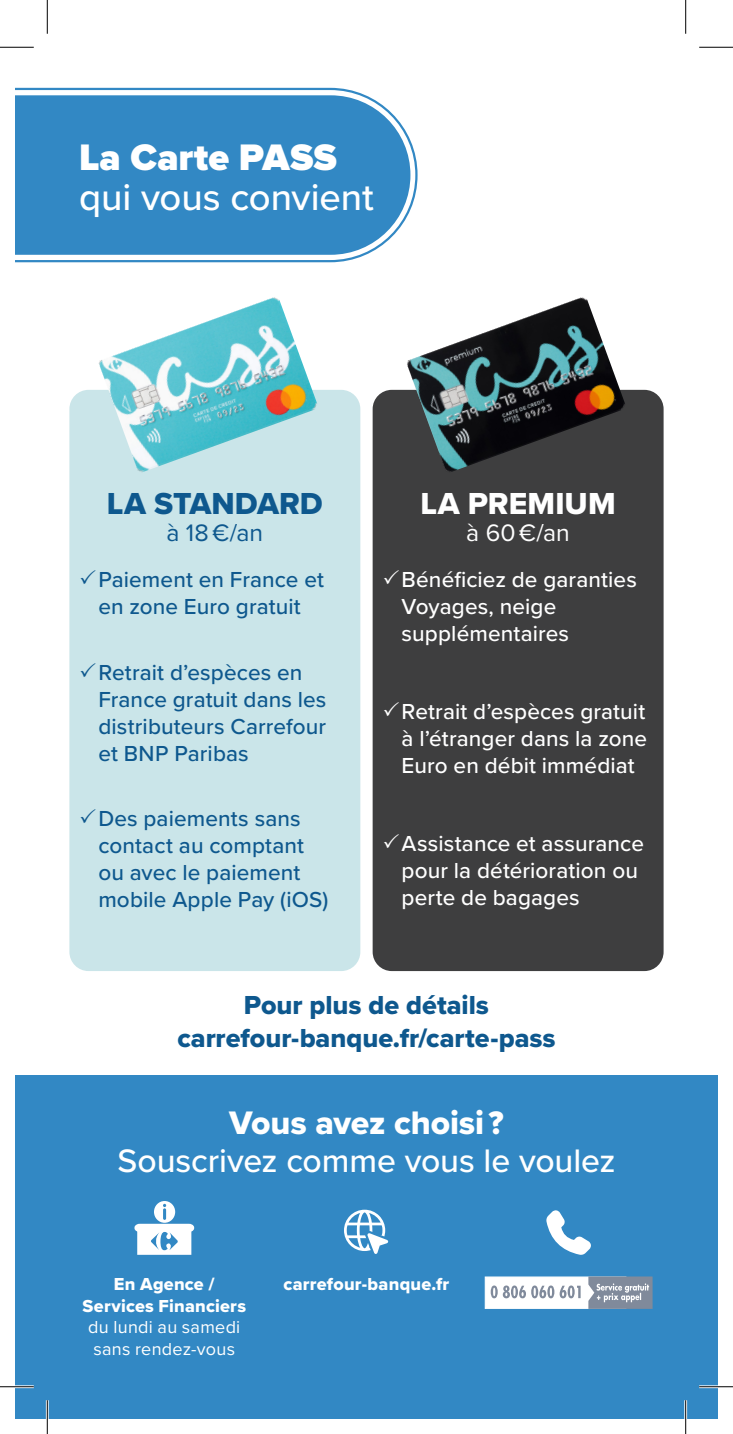
<style>
.page{position:relative;width:733px;height:1434px;background:#fff}
.page>*{position:absolute;margin:0;border:0;box-sizing:border-box;transform-origin:0 0}
.t1{font:500 38.25px/40.5px "Proxima Nova";letter-spacing:-.005em;color:#fff}
.t2{font:500 33.75px/38.2px "Proxima Nova";letter-spacing:-.005em;color:#fff;text-align:center}
.t3{font:31.5px "Proxima Nova Extrabld";color:#0e588e}
.t4{font:31.5px "Proxima Nova Extrabld";color:#fff}
.t5{font:27px/32.4px "Proxima Nova Extrabld";color:#0e588e;text-align:center}
.t6{font:24.75px "Proxima Nova";color:#fff}
.t7{font:24.75px "Proxima Nova";color:#0e588e}
.t8{font:500 22.5px/27px "Proxima Nova";letter-spacing:.005em;color:#0e588e}
.t9{font:500 22.5px/27px "Proxima Nova";letter-spacing:.005em;color:#fff}
.t10{font:18px/21.6px "Proxima Nova";letter-spacing:.015em;color:#fff;text-align:center}
.t11{font:18px "Proxima Nova Extrabld";letter-spacing:.01em;color:#fff}
.s1{font-weight:900}
.s2{font-family:"Proxima Nova Extrabld";font-weight:400}
.s3{font-family:"Proxima Nova Extrabld"}
</style>
<div class="page">
<div style="left:15px;top:1075px;width:702px;height:344px;background:#3288c4"></div>
<svg style="left:154px;top:1201px;width:21px;height:22px"></svg>
<svg style="left:137px;top:1250px;width:54px;height:5px"></svg>
<svg style="left:134px;top:1204px;width:61px;height:46px"></svg>
<svg style="left:344px;top:1210px;width:45px;height:44px"></svg>
<svg style="left:546px;top:1210px;width:45px;height:45px"></svg>
<div style="left:484px;top:1276px;width:142px;height:33px;background:#fff;border:1px solid #fff"></div>
<svg style="left:15px;top:87px;width:403px;height:176px;background:#4a96cb"></svg>
<div style="left:372px;top:390px;width:291px;height:581px;background:#3e3e3f;border-radius:19px"></div>
<div style="left:69px;top:390px;width:291px;height:581px;background:#cae5e9;border-radius:19px"></div>
<img style="left:98px;top:297px;width:219px;height:175px">
<img style="left:405px;top:297px;width:221px;height:175px">
<svg style="left:490px;top:1285px;width:90px;height:13px"></svg>
<svg style="left:588px;top:1276px;width:64px;height:33px;background:#949dac"></svg>
<hr style="left:0;top:1385px;width:34px;height:3px;background:#fff">
<hr style="left:699px;top:1385px;width:33px;height:3px;background:#fff">
<hr style="left:46px;top:1400px;width:3px;height:34px;background:#fff">
<hr style="left:684px;top:1400px;width:2px;height:34px;background:#fff">
<hr style="left:0;top:47px;width:34px;height:1px;background:#000">
<hr style="left:699px;top:47px;width:33px;height:1px;background:#000">
<hr style="left:0;top:1386px;width:34px;height:1px;background:#000">
<hr style="left:699px;top:1386px;width:33px;height:1px;background:#000">
<hr style="left:47px;top:0;width:1px;height:34px;background:#000">
<hr style="left:47px;top:1400px;width:1px;height:34px;background:#000">
<hr style="left:685px;top:0;width:1px;height:34px;background:#000">
<hr style="left:685px;top:1400px;width:1px;height:34px;background:#000">
<p class="t1" style="left:79px;top:136px;width:296px"><span class="s1">La Carte PASS </span>qui vous convient</p>
<p class="t3" style="left:107px;top:480px;width:217px">LA STANDARD</p>
<p class="t7" style="left:166px;top:514px;width:98px">à 18 €/an</p>
<p class="t8" style="left:79px;top:565px;width:246px;text-align:center">✓Paiement en France et en zone Euro gratuit</p>
<p class="t8" style="left:98px;top:658px;width:229px;text-indent:-19px">✓Retrait d’espèces en<br>France gratuit dans les distributeurs Carrefour et BNP Paribas</p>
<p class="t8" style="left:98px;top:804px;width:231px;text-indent:-19px">✓Des paiements sans contact au comptant ou avec le paiement mobile Apple Pay (iOS)</p>
<p class="t4" style="left:420px;top:480px;width:196px">LA PREMIUM</p>
<p class="t6" style="left:466px;top:514px;width:105px">à 60 €/an</p>
<p class="t9" style="left:401px;top:565px;width:237px;text-indent:-19px">✓Bénéficiez de garanties<br>Voyages, neige supplémentaires</p>
<p class="t9" style="left:401px;top:698px;width:247px;text-align:justify;text-indent:-19px">✓Retrait d’espèces gratuit à l’étranger dans la zone Euro en débit immédiat</p>
<p class="t9" style="left:401px;top:830px;width:244px;text-indent:-19px">✓Assistance et assurance pour la détérioration ou perte de bagages</p>
<p class="t5" style="left:177px;top:988px;width:379px">Pour plus de détails carrefour-banque.fr/carte-pass</p>
<p class="t2" style="left:117px;top:1102px;width:499px"><span class="s2">Vous avez choisi ?<br></span>Souscrivez comme vous le voulez</p>
<p class="t10" style="left:83px;top:1272px;width:165px"><span class="s3">En Agence /<br>Services Financiers </span>du lundi au samedi sans rendez-vous</p>
<p class="t11" style="left:283px;top:1271px;width:167px">carrefour-banque.fr</p>
</div>
